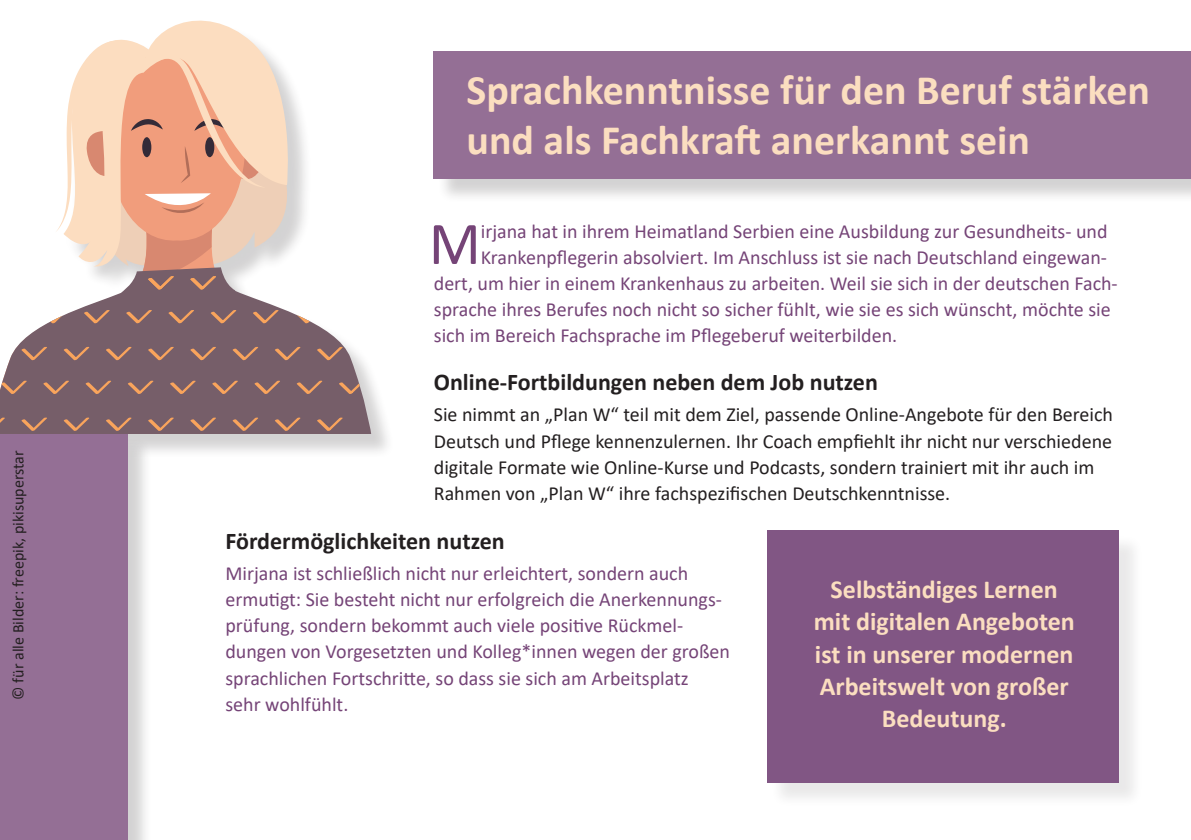
<style>
.page{position:relative;width:1191px;height:840px;background:#fff}
.page>*{position:absolute;margin:0;border:0;box-sizing:border-box;transform-origin:0 0}
.t1{font:61px "Calibri";color:#754477}
.t2{font:700 42px/50.4px "Calibri";color:#fbdec0}
.t3{font:700 26px/32px "Calibri";color:#fbdec0;text-align:center}
.t4{font:700 24px "Calibri";color:#231f20}
.t5{font:20px/26px "Calibri";color:#754477}
.t6{font:20px/26px "Calibri";color:#231f20}
.t7{font:16px "Calibri";color:#231f20}
</style>
<div class="page">
<div style="left:770px;top:533px;width:373px;height:274px;background:#231f20;opacity:.1"></div>
<div style="left:767px;top:530px;width:352px;height:252px;background:#815684"></div>
<div style="left:437px;top:54px;width:754px;height:150px;background:#231f20;opacity:.2"></div>
<div style="left:434px;top:51px;width:757px;height:128px;background:#946f95"></div>
<div style="left:3px;top:24px;width:392px;height:434px;background:#231f20;opacity:.2"></div>
<svg style="left:3px;top:224px;width:365px;height:43px"></svg>
<svg style="left:0;top:267px;width:371px;height:166px;fill:#765e69"></svg>
<svg style="left:21px;top:275px;width:27px;height:15px"></svg>
<svg style="left:0;top:275px;width:6px;height:15px"></svg>
<svg style="left:316px;top:275px;width:28px;height:15px"></svg>
<svg style="left:274px;top:417px;width:27px;height:14px"></svg>
<svg style="left:232px;top:417px;width:27px;height:14px"></svg>
<svg style="left:190px;top:417px;width:27px;height:14px"></svg>
<svg style="left:147px;top:417px;width:28px;height:14px"></svg>
<svg style="left:105px;top:417px;width:28px;height:14px"></svg>
<svg style="left:63px;top:417px;width:27px;height:14px"></svg>
<svg style="left:21px;top:417px;width:27px;height:14px"></svg>
<svg style="left:0;top:417px;width:6px;height:14px"></svg>
<svg style="left:316px;top:417px;width:28px;height:14px"></svg>
<svg style="left:296px;top:380px;width:27px;height:14px"></svg>
<svg style="left:254px;top:380px;width:27px;height:14px"></svg>
<svg style="left:211px;top:380px;width:28px;height:14px"></svg>
<svg style="left:169px;top:380px;width:28px;height:14px"></svg>
<svg style="left:127px;top:380px;width:27px;height:14px"></svg>
<svg style="left:85px;top:380px;width:27px;height:14px"></svg>
<svg style="left:43px;top:380px;width:27px;height:14px"></svg>
<svg style="left:0;top:380px;width:28px;height:14px"></svg>
<svg style="left:338px;top:380px;width:28px;height:14px"></svg>
<svg style="left:274px;top:346px;width:27px;height:14px"></svg>
<svg style="left:232px;top:346px;width:27px;height:14px"></svg>
<svg style="left:190px;top:346px;width:27px;height:14px"></svg>
<svg style="left:147px;top:346px;width:28px;height:14px"></svg>
<svg style="left:105px;top:346px;width:28px;height:14px"></svg>
<svg style="left:63px;top:346px;width:27px;height:14px"></svg>
<svg style="left:21px;top:346px;width:27px;height:14px"></svg>
<svg style="left:0;top:346px;width:6px;height:14px"></svg>
<svg style="left:316px;top:346px;width:28px;height:14px"></svg>
<svg style="left:294px;top:309px;width:28px;height:14px"></svg>
<svg style="left:252px;top:309px;width:28px;height:14px"></svg>
<svg style="left:210px;top:309px;width:27px;height:14px"></svg>
<svg style="left:168px;top:309px;width:27px;height:14px"></svg>
<svg style="left:126px;top:309px;width:27px;height:14px"></svg>
<svg style="left:83px;top:309px;width:28px;height:14px"></svg>
<svg style="left:41px;top:309px;width:28px;height:14px"></svg>
<svg style="left:0;top:309px;width:26px;height:14px"></svg>
<svg style="left:337px;top:309px;width:27px;height:14px"></svg>
<svg style="left:55px;top:20px;width:246px;height:270px"></svg>
<div style="left:3px;top:437px;width:150px;height:402px;background:#231f20;opacity:.2"></div>
<div style="left:0;top:434px;width:128px;height:405px;background:#946f95"></div>
<p class="t7" style="left:7px;top:699px;width:250px;rotate:-90deg">© für alle Bilder: freepik, pikisuperstar</p>
<h2 class="t2" style="left:466px;top:64px;width:685px">Sprachkenntnisse für den Beruf stärken und als Fachkraft anerkannt sein</h2>
<h1 class="t1" style="left:429px;top:201px;width:54px">M</h1>
<p class="t5" style="left:481px;top:217px;width:628px">irjana hat in ihrem Heimatland Serbien eine Ausbildung zur Gesundheits- und</p>
<p class="t5" style="left:481px;top:243px;width:627px">Krankenpflegerin absolviert. Im Anschluss ist sie nach Deutschland eingewan-</p>
<p class="t5" style="left:434px;top:269px;width:685px">dert, um hier in einem Krankenhaus zu arbeiten. Weil sie sich in der deutschen Fach-</p>
<p class="t5" style="left:434px;top:295px;width:678px">sprache ihres Berufes noch nicht so sicher fühlt, wie sie es sich wünscht, möchte sie</p>
<p class="t5" style="left:434px;top:321px;width:465px">sich im Bereich Fachsprache im Pflegeberuf weiterbilden.</p>
<p class="t4" style="left:434px;top:364px;width:445px">Online-Fortbildungen neben dem Job nutzen</p>
<p class="t6" style="left:434px;top:401px;width:681px">Sie nimmt an „Plan W“ teil mit dem Ziel, passende Online-Angebote für den Bereich Deutsch und Pflege kennenzulernen. Ihr Coach empfiehlt ihr nicht nur verschiedene digitale Formate wie Online-Kurse und Podcasts, sondern trainiert mit ihr auch im Rahmen von „Plan W“ ihre fachspezifischen Deutschkenntnisse.</p>
<p class="t4" style="left:225px;top:523px;width:281px">Fördermöglichkeiten nutzen</p>
<p class="t5" style="left:225px;top:560px;width:506px">Mirjana ist schließlich nicht nur erleichtert, sondern auch ermutigt: Sie besteht nicht nur erfolgreich die Anerkennungs&shy;prüfung, sondern bekommt auch viele positive Rückmel&shy;dungen von Vorgesetzten und Kolleg*innen wegen der großen sprachlichen Fortschritte, so dass sie sich am Arbeitsplatz<br>sehr wohlfühlt.</p>
<h3 class="t3" style="left:813px;top:573px;width:262px">Selbständiges Lernen mit digitalen Angeboten ist in unserer modernen<br>Arbeitswelt von großer<br>Bedeutung.</h3>
</div>
